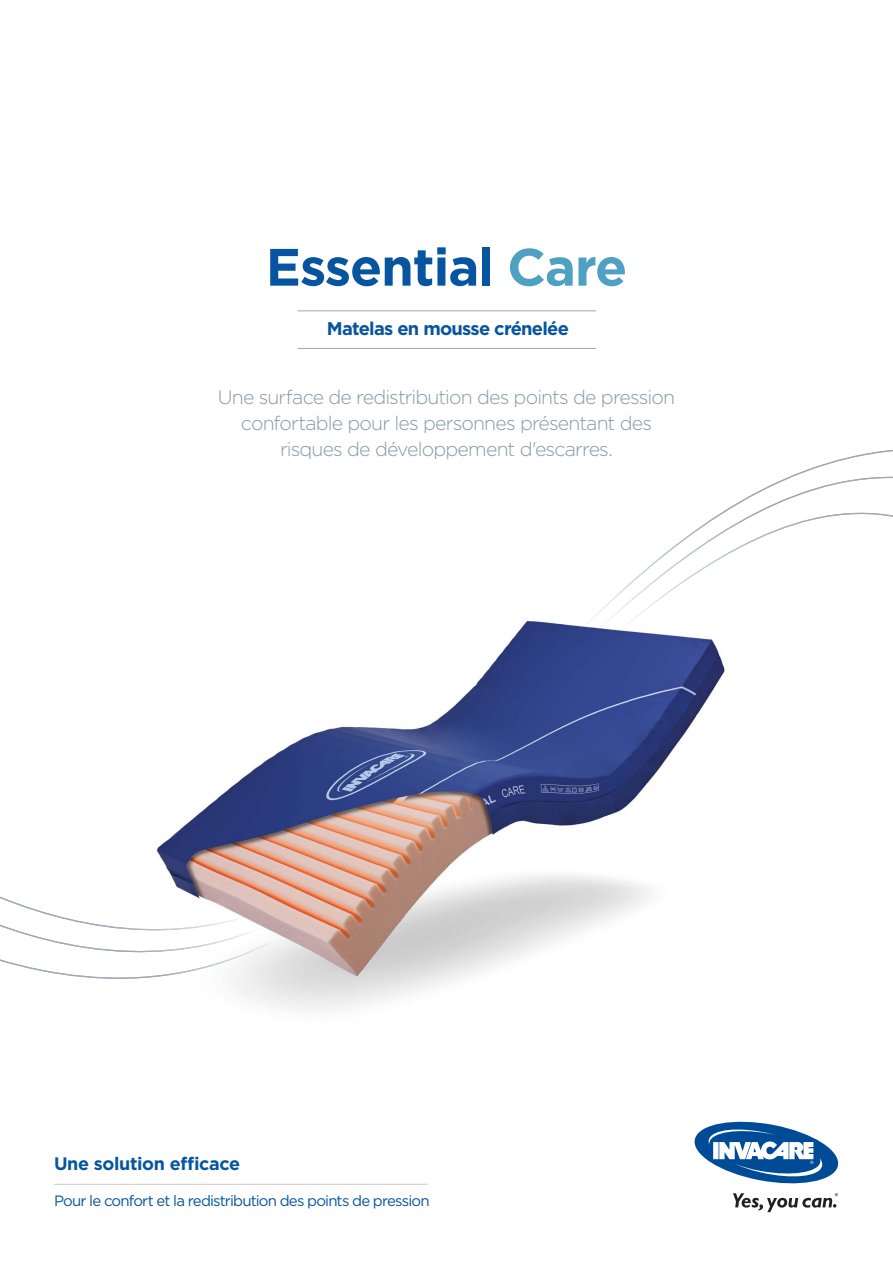
<style>
.page{position:relative;width:893px;height:1263px;background:#fff}
.page>*{position:absolute;margin:0;border:0;box-sizing:border-box;transform-origin:0 0}
.t1{font:700 52.5px "Gotham";letter-spacing:-.02em;color:#0755a0}
.t2{font:300 19.5px/25.7px "Gotham";letter-spacing:-.04em;color:#859aa5;text-align:center}
.t3{font:700 18.3px "Gotham";letter-spacing:-.04em;color:#0755a0}
.t4{font:700 18px "Gotham";letter-spacing:-.02em;color:#0755a0}
.t5{font:15px "Gotham";letter-spacing:-.055em;color:#0755a0}
.s1{color:#4ea1c2}
</style>
<div class="page">
<hr style="left:54px;top:1184px;width:373px;height:1px;background:#cbc9c9">
<hr style="left:298px;top:311px;width:298px;height:1px;background:#a0aab5">
<hr style="left:298px;top:348px;width:298px;height:1px;background:#a0aab5">
<svg style="left:0;top:954px;width:543px;height:26px"></svg>
<svg style="left:0;top:466px;width:893px;height:488px"></svg>
<svg style="left:694px;top:1121px;width:145px;height:91px"></svg>
<h1 class="t1" style="left:266px;top:232px;width:363px">Essential <span class="s1">Care</span></h1>
<p class="t3" style="left:327px;top:317px;width:244px">Matelas en mousse crénelée</p>
<p class="t2" style="left:218px;top:385px;width:459px">Une surface de redistribution des points de pression confortable pour les personnes présentant des risques de développement d'escarres.</p>
<p class="t4" style="left:54px;top:1151px;width:188px">Une solution efficace</p>
<p class="t5" style="left:54px;top:1192px;width:377px">Pour le confort et la redistribution des points de pression</p>
</div>
